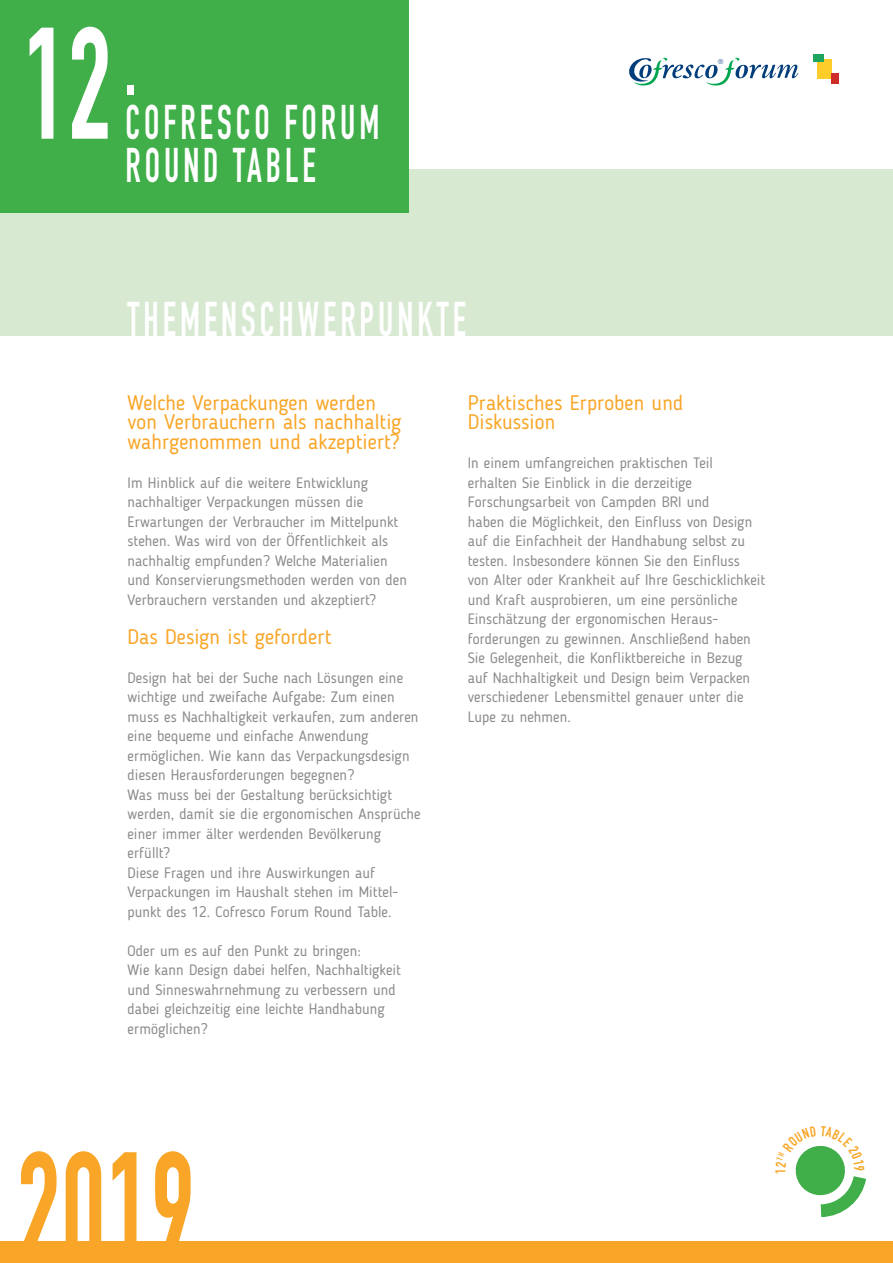
<style>
.page{position:relative;width:893px;height:1263px;background:#fff}
.page>*{position:absolute;margin:0;border:0;box-sizing:border-box;transform-origin:0 0}
.t1{font:156px "DIN Engschrift";color:#f9a628;scale:.75 1}
.t2{font:156px "DIN Engschrift";color:#fff;scale:.75 1}
.t3{font:48px "DIN Engschrift";letter-spacing:.11em;color:#fff;scale:.75 1}
.programmpunkt{font:21px/19.5px "Blogger Sans";letter-spacing:.005em;color:#f9a628}
.programmpunkt-2{font:15px/19.5px "Blogger Sans";letter-spacing:.005em;color:#8b8b8c}
.t4{font:14.1px "DIN Engschrift";color:#f9a628}
.t5{font:8.25px "Nuptial Script";color:#013c7b}
</style>
<div class="page">
<div style="left:0;top:169px;width:893px;height:167px;background:#d8e9d2"></div>
<div style="left:0;top:0;width:408px;height:213px;background:#40ae49"></div>
<svg style="left:629px;top:57px;width:169px;height:29px"></svg>
<div style="left:818px;top:59px;width:14px;height:19px;background:#fecd2a"></div>
<div style="left:813px;top:54px;width:10px;height:8px;background:#1ea660"></div>
<div style="left:831px;top:73px;width:8px;height:10px;background:#ce2c26"></div>
<div style="left:0;top:1242px;width:893px;height:21px;background:#f9a628"></div>
<svg style="left:795px;top:1146px;width:71px;height:71px"></svg>
<p class="t2" style="left:23px;top:-7px;width:153px">12<sup>.</sup></p>
<p class="t3" style="left:125px;top:94px;width:340px">COFRESCO FORUM</p>
<p class="t3" style="left:125px;top:137px;width:255px">ROUND TABLE</p>
<p class="t5" style="left:718px;top:57px;width:8px">®</p>
<p class="t3" style="left:128px;top:291px;width:453px">THEMENSCHWERPUNKTE</p>
<p class="programmpunkt" style="left:128px;top:392px;width:275px">Welche Verpackungen werden von Verbrauchern als nachhaltig wahrgenommen und akzeptiert?</p>
<p class="programmpunkt-2" style="left:128px;top:473px;width:281px">Im Hinblick auf die weitere Entwicklung nachhaltiger Verpackungen müssen die Erwartungen der Verbraucher im Mittelpunkt stehen. Was wird von der Öffentlichkeit als nachhaltig empfunden? Welche Materialien und Konservierungsmethoden werden von den Verbrauchern verstanden und akzeptiert?</p>
<p class="programmpunkt" style="left:128px;top:626px;width:205px">Das Design ist gefordert</p>
<p class="programmpunkt-2" style="left:128px;top:668px;width:295px">Design hat bei der Suche nach Lösungen eine wichtige und zweifache Aufgabe: Zum einen muss es Nachhaltigkeit verkaufen, zum anderen eine bequeme und einfache Anwendung ermöglichen. Wie kann das Verpackungsdesign diesen Herausforderungen begegnen?<br>Was muss bei der Gestaltung berücksichtigt werden, damit sie die ergonomischen Ansprüche einer immer älter werdenden Bevölkerung erfüllt?</p>
<p class="programmpunkt-2" style="left:128px;top:863px;width:272px">Diese Fragen und ihre Auswirkungen auf<br>Verpackungen im Haushalt stehen im Mittel&shy;punkt des 12. Cofresco Forum Round Table.</p>
<p class="programmpunkt-2" style="left:128px;top:941px;width:275px">Oder um es auf den Punkt zu bringen:<br>Wie kann Design dabei helfen, Nachhaltigkeit und Sinneswahrnehmung zu verbessern und dabei gleichzeitig eine leichte Handhabung ermöglichen?</p>
<p class="programmpunkt" style="left:468px;top:392px;width:217px">Praktisches Erproben und<br>Diskussion</p>
<p class="programmpunkt-2" style="left:468px;top:453px;width:299px">In einem umfangreichen praktischen Teil erhalten Sie Einblick in die derzeitige Forschungsarbeit von Campden BRI und<br>haben die Möglichkeit, den Einfluss von Design auf die Einfachheit der Handhabung selbst zu testen. Insbesondere können Sie den Einfluss<br>von Alter oder Krankheit auf Ihre Geschicklichkeit und Kraft ausprobieren, um eine persönliche Einschätzung der ergonomischen Heraus&shy;forderungen zu gewinnen. Anschließend haben Sie Gelegenheit, die Konfliktbereiche in Bezug auf Nachhaltigkeit und Design beim Verpacken verschiedener Lebensmittel genauer unter die Lupe zu nehmen.</p>
<p class="t1" style="left:17px;top:1117px;width:238px">2019</p>
<p class="t4" style="left:772px;top:1174px;width:7px;rotate:-90deg">1</p>
</div>
